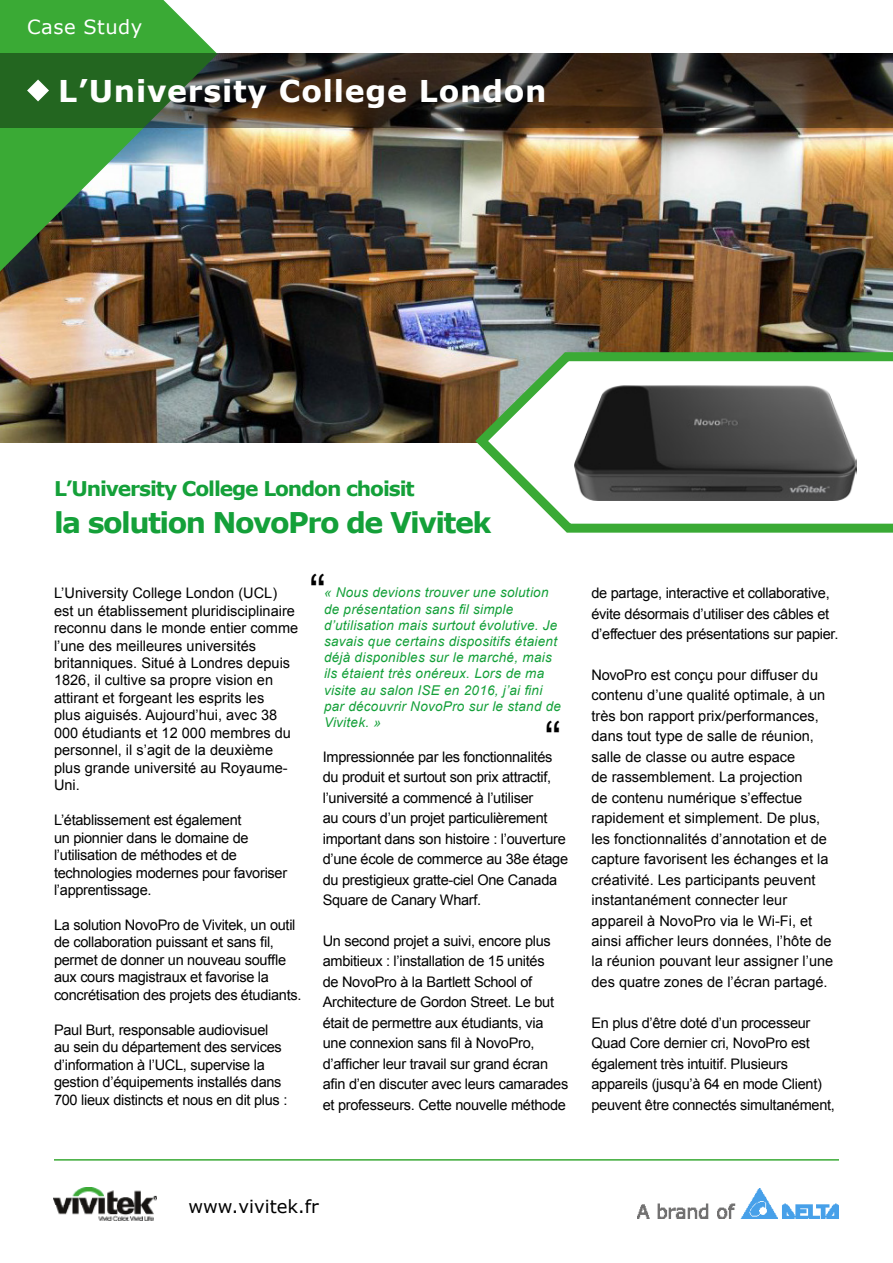
<style>
.page{position:relative;width:893px;height:1263px;background:#fff}
.page>*{position:absolute;margin:0;border:0;box-sizing:border-box;transform-origin:0 0}
.t1{font:49.5px "Arial";color:#000}
.t2{font:700 30px "Verdana";letter-spacing:.025em;color:#fff}
.t3{font:700 28.5px "Verdana";letter-spacing:-.055em;color:#14a039}
.t4{font:700 20.25px "Verdana";letter-spacing:-.055em;color:#14a039}
.t5{font:19.5px "Verdana";letter-spacing:.025em;color:#fff}
.t6{font:18px "Verdana";color:#000}
.t7{font:14.55px/20.4px "Arial";letter-spacing:-.02em;color:#000}
.t8{font:14.55px/20.4px "Arial";color:#000}
.t9{font:italic 13.5px/16.2px "Arial";letter-spacing:.02em;color:#14a039}
</style>
<div class="page">
<hr style="left:54px;top:1159px;width:785px;height:1px;background:#3aaa35">
<img style="left:637px;top:1188px;width:202px;height:31px">
<img style="left:54px;top:1188px;width:103px;height:32px">
<img style="left:0;top:128px;width:893px;height:314px">
<img style="left:0;top:0;width:217px;height:271px">
<svg style="left:0;top:54px;width:893px;height:74px;background:#343822"></svg>
<svg style="left:469px;top:344px;width:424px;height:189px"></svg>
<svg style="left:27px;top:80px;width:22px;height:21px"></svg>
<h3 class="t5" style="left:27px;top:14px;width:117px">Case Study</h3>
<h2 class="t2" style="left:58px;top:72px;width:490px">L’University College London</h2>
<h3 class="t4" style="left:54px;top:475px;width:362px">L’University College London choisit</h3>
<h3 class="t3" style="left:54px;top:504px;width:439px">la solution NovoPro de Vivitek</h3>
<p class="t8" style="left:54px;top:584px;width:246px;line-height:17.4px">L’University College London (UCL) est un établissement pluridisciplinaire reconnu dans le monde entier comme l’une des meilleures universités britanniques. Situé à Londres depuis 1826, il cultive sa propre vision en attirant et forgeant les esprits les<br>plus aiguisés. Aujourd’hui, avec 38<br>000 étudiants et 12 000 membres du personnel, il s’agit de la deuxième plus grande université au Royaume-Uni.</p>
<p class="t7" style="left:54px;top:811px;width:235px;line-height:17.4px">L’établissement est également<br>un pionnier dans le domaine de l’utilisation de méthodes et de technologies modernes pour favoriser l’apprentissage.</p>
<p class="t7" style="left:54px;top:916px;width:249px;line-height:17.4px">La solution NovoPro de Vivitek, un outil de collaboration puissant et sans fil, permet de donner un nouveau souffle aux cours magistraux et favorise la concrétisation des projets des étudiants.</p>
<p class="t7" style="left:54px;top:1021px;width:235px;line-height:17.4px">Paul Burt, responsable audiovisuel au sein du département des services d’information à l’UCL, supervise la gestion d’équipements installés dans 700 lieux distincts et nous en dit plus :</p>
<h1 class="t1" style="left:310px;top:560px;width:18px">“</h1>
<p class="t9" style="left:324px;top:585px;width:239px">« Nous devions trouver une solution de présentation sans fil simple d’utilisation mais surtout évolutive. Je savais que certains dispositifs étaient déjà disponibles sur le marché, mais ils étaient très onéreux. Lors de ma visite au salon ISE en 2016, j’ai fini par découvrir NovoPro sur le stand de Vivitek. »</p>
<h1 class="t1" style="left:545px;top:707px;width:18px">“</h1>
<p class="t7" style="left:323px;top:747px;width:247px">Impressionnée par les fonctionnalités du produit et surtout son prix attractif, l’université a commencé à l’utiliser<br>au cours d’un projet particulièrement important dans son histoire : l’ouverture d’une école de commerce au 38e étage du prestigieux gratte-ciel One Canada Square de Canary Wharf.</p>
<p class="t7" style="left:323px;top:931px;width:247px">Un second projet a suivi, encore plus ambitieux : l’installation de 15 unités<br>de NovoPro à la Bartlett School of Architecture de Gordon Street. Le but était de permettre aux étudiants, via une connexion sans fil à NovoPro, d’afficher leur travail sur grand écran afin d’en discuter avec leurs camarades et professeurs. Cette nouvelle méthode</p>
<p class="t7" style="left:591px;top:583px;width:248px">de partage, interactive et collaborative, évite désormais d’utiliser des câbles et d’effectuer des présentations sur papier.</p>
<p class="t8" style="left:591px;top:665px;width:243px">NovoPro est conçu pour diffuser du contenu d’une qualité optimale, à un très bon rapport prix/performances, dans tout type de salle de réunion, salle de classe ou autre espace<br>de rassemblement. La projection<br>de contenu numérique s’effectue rapidement et simplement. De plus, les fonctionnalités d’annotation et de capture favorisent les échanges et la créativité. Les participants peuvent instantanément connecter leur appareil à NovoPro via le Wi-Fi, et ainsi afficher leurs données, l’hôte de la réunion pouvant leur assigner l’une des quatre zones de l’écran partagé.</p>
<p class="t7" style="left:591px;top:1013px;width:245px">En plus d’être doté d’un processeur Quad Core dernier cri, NovoPro est également très intuitif. Plusieurs appareils (jusqu’à 64 en mode Client) peuvent être connectés simultanément,</p>
<p class="t6" style="left:188px;top:1195px;width:132px">www.vivitek.fr</p>
</div>
